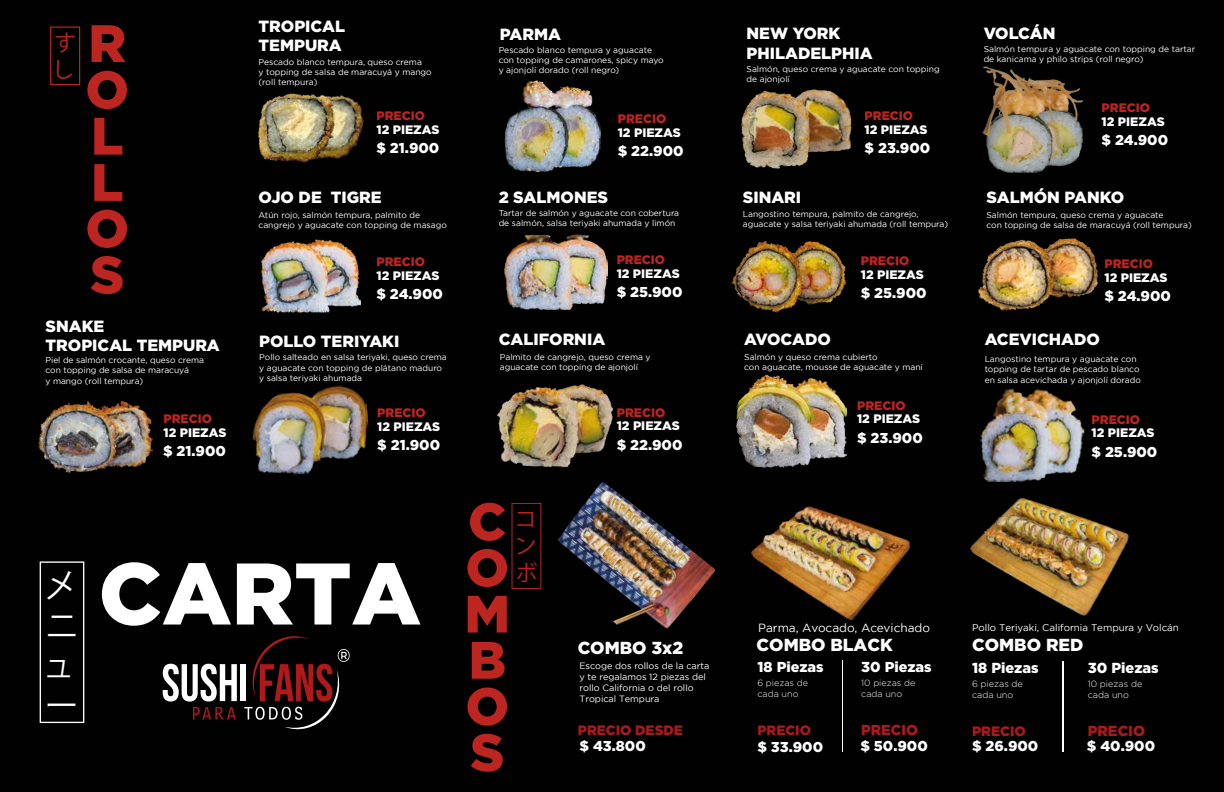
<style>
.page{position:relative;width:1224px;height:792px;background:#000100}
.page>*{position:absolute;margin:0;border:0;box-sizing:border-box;transform-origin:0 0}
.t1{font:900 87.2px "Gotham";color:#fff}
.t2{font:900 52.6px/46.3px "Gotham";color:#bd2521;text-align:justify}
.t3{font:900 52.5px/46.2px "Gotham";color:#bd2521;text-align:justify}
.t4{font:33.3px/40px "Koz Go Pr 6 N";color:#fff}
.t5{font:22.2px/26.6px "Koz Go Pr 6 N";color:#bd2521}
.t6{font:900 17.4px "Gotham";color:#fff}
.t7{font:900 16.2px/19.5px "Gotham";color:#fff}
.t8{font:900 14.5px "Gotham";color:#fff}
.t9{font:900 14.5px "Gotham";color:#ae191b}
.t10{font:900 14.4px "Gotham";color:#fff}
.t11{font:900 14.4px "Gotham";color:#ae191b}
.t12{font:900 14.3px "Gotham";color:#fff}
.t13{font:900 13.6px "Gotham";color:#ae191b}
.t14{font:900 13.5px "Gotham";color:#ae191b}
.t15{font:900 12.3px "Gotham";color:#fff}
.t16{font:900 12.3px "Gotham";color:#bd2521}
.t17{font:11.8px "Gotham";color:#fff}
.t18{font:9.8px "Gotham";color:#fff}
.t19{font:9.1px/10.9px "Gotham";color:#fff}
.t20{font:300 9.1px/10.9px "Gotham";color:#fff}
.t21{font:300 9px/10.8px "Gotham";color:#fff}
.t22{font:8.5px/10.2px "Gotham";color:#fff}
</style>
<div class="page">
<img style="left:751px;top:506px;width:160px;height:115px">
<hr style="left:842px;top:660px;width:1px;height:92px;background:#fff">
<img style="left:970px;top:497px;width:159px;height:119px">
<hr style="left:1063px;top:661px;width:1px;height:91px;background:#fff">
<img style="left:261px;top:239px;width:99px;height:73px">
<img style="left:982px;top:66px;width:101px;height:108px">
<img style="left:741px;top:89px;width:111px;height:80px">
<img style="left:731px;top:240px;width:115px;height:73px">
<img style="left:352px;top:99px;width:12px;height:49px">
<img style="left:258px;top:93px;width:94px;height:70px">
<img style="left:505px;top:235px;width:103px;height:75px">
<img style="left:978px;top:238px;width:120px;height:73px">
<img style="left:252px;top:385px;width:117px;height:90px">
<img style="left:980px;top:388px;width:105px;height:94px">
<img style="left:497px;top:384px;width:117px;height:84px">
<img style="left:504px;top:80px;width:97px;height:91px">
<img style="left:737px;top:375px;width:110px;height:93px">
<div style="left:50px;top:27px;width:30px;height:58px;border:1px solid #bd2521"></div>
<div style="left:241px;top:664px;width:5px;height:37px;background:#fff"></div>
<svg style="left:163px;top:664px;width:74px;height:55px"></svg>
<svg style="left:244px;top:636px;width:106px;height:94px"></svg>
<div style="left:40px;top:561px;width:44px;height:162px;border:1px solid #fff"></div>
<img style="left:558px;top:482px;width:157px;height:147px">
<img style="left:39px;top:401px;width:114px;height:72px">
<h3 class="t5" style="left:52px;top:30px;width:26px">すし</h3>
<h2 class="t2" style="left:85px;top:19px;width:45px">R O L L O S</h2>
<h3 class="t7" style="left:46px;top:316px;width:176px">SNAKE<br>TROPICAL TEMPURA</h3>
<p class="t22" style="left:46px;top:355px;width:160px">Piel de salmón crocante, queso crema con topping de salsa de maracuyá<br>y mango (roll tempura)</p>
<h3 class="t16" style="left:164px;top:412px;width:50px">PRECIO</h3>
<h3 class="t15" style="left:164px;top:425px;width:65px">12 PIEZAS</h3>
<h3 class="t12" style="left:163px;top:442px;width:64px">$ 21.900</h3>
<h3 class="t7" style="left:259px;top:16px;width:88px">TROPICAL<br>TEMPURA</h3>
<p class="t22" style="left:259px;top:57px;width:175px">Pescado blanco tempura, queso crema<br>y topping de salsa de maracuyá y mango (roll tempura)</p>
<h3 class="t16" style="left:376px;top:109px;width:50px">PRECIO</h3>
<h3 class="t15" style="left:376px;top:123px;width:65px">12 PIEZAS</h3>
<h3 class="t12" style="left:376px;top:140px;width:64px">$ 21.900</h3>
<h3 class="t7" style="left:259px;top:187px;width:125px">OJO DE TIGRE</h3>
<p class="t22" style="left:259px;top:210px;width:190px">Atún rojo, salmón tempura, palmito de cangrejo y aguacate con topping de masago</p>
<h3 class="t16" style="left:376px;top:255px;width:50px">PRECIO</h3>
<h3 class="t15" style="left:376px;top:268px;width:65px">12 PIEZAS</h3>
<h3 class="t12" style="left:377px;top:286px;width:68px">$ 24.900</h3>
<h3 class="t7" style="left:259px;top:331px;width:142px">POLLO TERIYAKI</h3>
<p class="t22" style="left:259px;top:352px;width:189px">Pollo salteado en salsa teriyaki, queso crema y aguacate con topping de plátano maduro y salsa teriyaki ahumada</p>
<h3 class="t16" style="left:377px;top:406px;width:50px">PRECIO</h3>
<h3 class="t15" style="left:377px;top:420px;width:65px">12 PIEZAS</h3>
<h3 class="t12" style="left:377px;top:437px;width:64px">$ 21.900</h3>
<h3 class="t4" style="left:44px;top:567px;width:36px">メニ</h3>
<h1 class="t1" style="left:99px;top:543px;width:324px">CARTA</h1>
<h3 class="t4" style="left:42px;top:646px;width:38px">ュー</h3>
<h3 class="t7" style="left:500px;top:24px;width:63px">PARMA</h3>
<p class="t22" style="left:499px;top:44px;width:167px">Pescado blanco tempura y aguacate con topping de camarones, spicy mayo y ajonjolí dorado (roll negro)</p>
<h3 class="t16" style="left:618px;top:111px;width:50px">PRECIO</h3>
<h3 class="t15" style="left:618px;top:125px;width:65px">12 PIEZAS</h3>
<h3 class="t12" style="left:618px;top:142px;width:67px">$ 22.900</h3>
<h3 class="t7" style="left:499px;top:187px;width:111px">2 SALMONES</h3>
<p class="t22" style="left:499px;top:208px;width:182px">Tartar de salmón y aguacate con cobertura de salmón, salsa teriyaki ahumada y limón</p>
<h3 class="t16" style="left:617px;top:253px;width:50px">PRECIO</h3>
<h3 class="t15" style="left:617px;top:267px;width:65px">12 PIEZAS</h3>
<h3 class="t12" style="left:617px;top:284px;width:67px">$ 25.900</h3>
<h3 class="t7" style="left:499px;top:329px;width:108px">CALIFORNIA</h3>
<p class="t22" style="left:500px;top:351px;width:152px">Palmito de cangrejo, queso crema y aguacate con topping de ajonjolí</p>
<h3 class="t3" style="left:464px;top:497px;width:47px">C O M B O S</h3>
<h3 class="t5" style="left:514px;top:506px;width:25px;text-align:justify">コンボ</h3>
<h3 class="t16" style="left:617px;top:405px;width:50px">PRECIO</h3>
<h3 class="t15" style="left:617px;top:419px;width:65px">12 PIEZAS</h3>
<h3 class="t12" style="left:617px;top:436px;width:67px">$ 22.900</h3>
<h3 class="t6" style="left:578px;top:638px;width:107px">COMBO 3x2</h3>
<p class="t19" style="left:579px;top:660px;width:132px">Escoge dos rollos de la carta y te regalamos 12 piezas del rollo California o del rollo<br>Tropical Tempura</p>
<h3 class="t12" style="left:580px;top:738px;width:68px">$ 43.800</h3>
<h3 class="t13" style="left:578px;top:722px;width:107px">PRECIO DESDE</h3>
<h3 class="t7" style="left:747px;top:23px;width:128px">NEW YORK<br>PHILADELPHIA</h3>
<p class="t22" style="left:747px;top:64px;width:195px">Salmón, queso crema y aguacate con topping</p>
<p class="t22" style="left:747px;top:74px;width:45px">de ajonjolí</p>
<h3 class="t16" style="left:865px;top:109px;width:50px">PRECIO</h3>
<h3 class="t15" style="left:865px;top:123px;width:65px">12 PIEZAS</h3>
<h3 class="t12" style="left:865px;top:140px;width:67px">$ 23.900</h3>
<h3 class="t7" style="left:743px;top:187px;width:60px">SINARI</h3>
<p class="t22" style="left:743px;top:209px;width:207px">Langostino tempura, palmito de cangrejo, aguacate y salsa teriyaki ahumada (roll tempura)</p>
<h3 class="t16" style="left:861px;top:254px;width:50px">PRECIO</h3>
<h3 class="t15" style="left:861px;top:268px;width:65px">12 PIEZAS</h3>
<h3 class="t12" style="left:861px;top:285px;width:67px">$ 25.900</h3>
<h3 class="t7" style="left:744px;top:329px;width:88px">AVOCADO</h3>
<p class="t22" style="left:744px;top:351px;width:180px">Salmón y queso crema cubierto<br>con aguacate, mousse de aguacate y maní</p>
<h3 class="t16" style="left:857px;top:398px;width:50px">PRECIO</h3>
<h3 class="t15" style="left:857px;top:412px;width:65px">12 PIEZAS</h3>
<h3 class="t12" style="left:857px;top:429px;width:67px">$ 23.900</h3>
<h3 class="t7" style="left:984px;top:23px;width:73px">VOLCÁN</h3>
<p class="t22" style="left:984px;top:44px;width:213px">Salmón tempura y aguacate con topping de tartar de kanicama y philo strips (roll negro)</p>
<h3 class="t16" style="left:1102px;top:101px;width:50px">PRECIO</h3>
<h3 class="t15" style="left:1102px;top:114px;width:65px">12 PIEZAS</h3>
<h3 class="t12" style="left:1102px;top:132px;width:68px">$ 24.900</h3>
<h3 class="t7" style="left:986px;top:187px;width:139px">SALMÓN PANKO</h3>
<p class="t22" style="left:986px;top:209px;width:207px">Salmón tempura, queso crema y aguacate<br>con topping de salsa de maracuyá (roll tempura)</p>
<h3 class="t16" style="left:1104px;top:256px;width:50px">PRECIO</h3>
<h3 class="t15" style="left:1104px;top:270px;width:65px">12 PIEZAS</h3>
<h3 class="t12" style="left:1104px;top:287px;width:68px">$ 24.900</h3>
<h3 class="t7" style="left:985px;top:329px;width:117px">ACEVICHADO</h3>
<p class="t22" style="left:985px;top:354px;width:158px">Langostino tempura y aguacate con topping de tartar de pescado blanco en salsa acevichada y ajonjolí dorado</p>
<h3 class="t16" style="left:1092px;top:412px;width:50px">PRECIO</h3>
<h3 class="t15" style="left:1092px;top:426px;width:65px">12 PIEZAS</h3>
<h3 class="t12" style="left:1092px;top:443px;width:67px">$ 25.900</h3>
<h3 class="t17" style="left:758px;top:621px;width:173px">Parma, Avocado, Acevichado</h3>
<h3 class="t10" style="left:757px;top:658px;width:68px">18 Piezas</h3>
<h3 class="t6" style="left:757px;top:635px;width:138px">COMBO BLACK</h3>
<h3 class="t10" style="left:861px;top:658px;width:72px">30 Piezas</h3>
<p class="t21" style="left:861px;top:677px;width:56px">10 piezas de cada uno</p>
<p class="t21" style="left:757px;top:677px;width:52px">6 piezas de cada uno</p>
<p class="t18" style="left:972px;top:622px;width:208px">Pollo Teriyaki, California Tempura y Volcán</p>
<h3 class="t6" style="left:972px;top:635px;width:113px">COMBO RED</h3>
<h3 class="t8" style="left:972px;top:659px;width:68px">18 Piezas</h3>
<p class="t20" style="left:972px;top:678px;width:52px">6 piezas de cada uno</p>
<h3 class="t8" style="left:1088px;top:659px;width:72px">30 Piezas</h3>
<p class="t20" style="left:1088px;top:678px;width:56px">10 piezas de cada uno</p>
<h3 class="t14" style="left:757px;top:723px;width:55px">PRECIO</h3>
<h3 class="t12" style="left:757px;top:738px;width:67px">$ 33.900</h3>
<h3 class="t11" style="left:861px;top:722px;width:58px">PRECIO</h3>
<h3 class="t12" style="left:860px;top:737px;width:69px">$ 50.900</h3>
<h3 class="t13" style="left:972px;top:724px;width:55px">PRECIO</h3>
<h3 class="t9" style="left:1088px;top:723px;width:59px">PRECIO</h3>
<h3 class="t12" style="left:972px;top:738px;width:68px">$ 26.900</h3>
<h3 class="t12" style="left:1087px;top:737px;width:70px">$ 40.900</h3>
</div>
